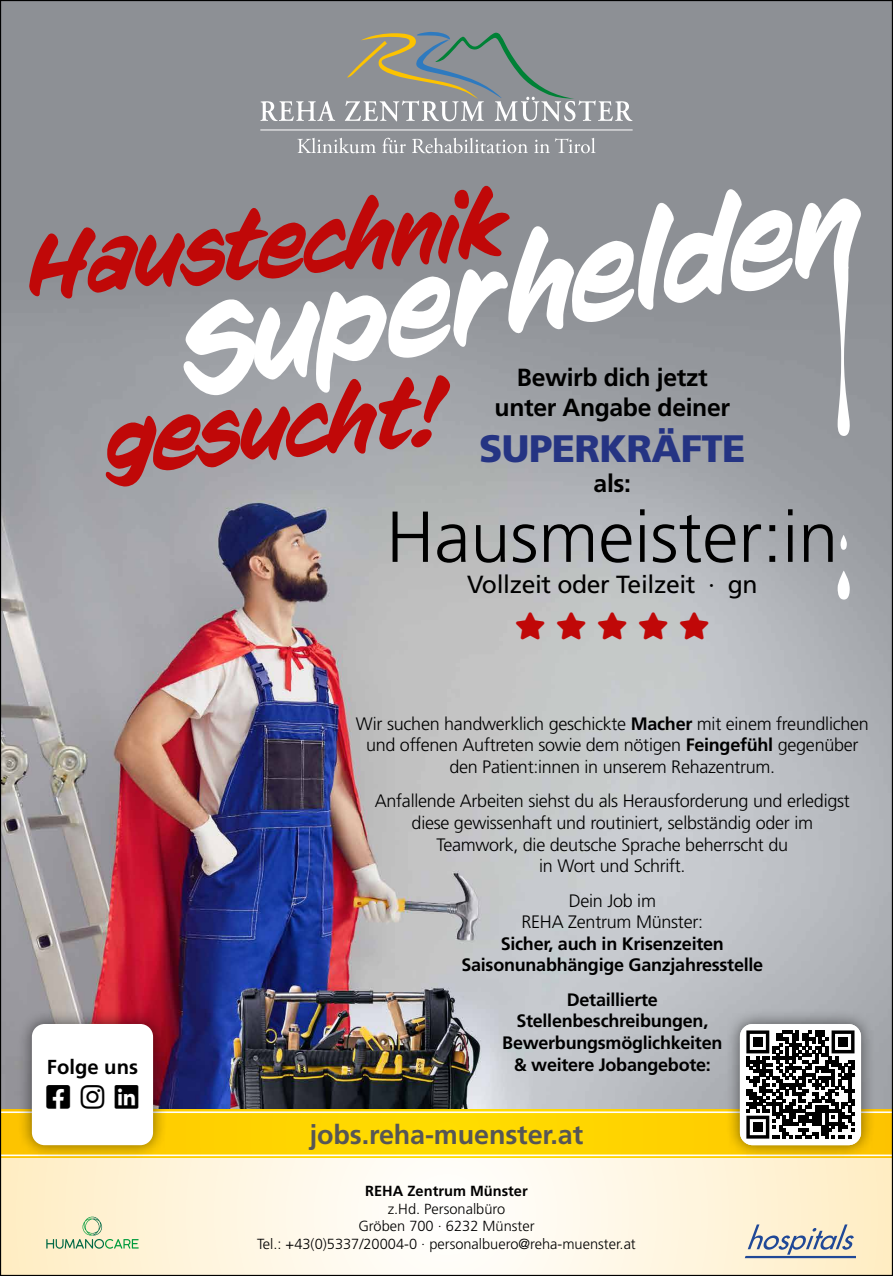
<style>
.page{position:relative;width:893px;height:1276px;background:#fff}
.page>*{position:absolute;margin:0;border:0;box-sizing:border-box;transform-origin:0 0}
.t1{font:italic 126px "CC Sign Language";color:#fff}
.t2{font:italic 90px/181.8px "CC Sign Language";color:#c00808;text-align:center}
.t3{font:300 72px "Frutiger LT Pro";color:#000}
.t4{font:900 38.25px "Frutiger LT Pro";letter-spacing:-.015em;color:#253483}
.t5{font:700 27px "Frutiger LT Pro";letter-spacing:-.005em;color:#565656}
.t6{font:700 24.75px/29.7px "Frutiger LT Pro";letter-spacing:-.015em;color:#000;text-align:center}
.t7{font:24.75px "Frutiger LT Pro";letter-spacing:-.015em;color:#000}
.t8{font:700 20.25px "Frutiger LT Pro";color:#000}
.t9{font:300 18px/21.6px "Frutiger LT Pro";letter-spacing:-.015em;color:#000;text-align:center}
.t10{font:700 18px/21.6px "Frutiger LT Pro";letter-spacing:-.015em;color:#000;text-align:center}
.t11{font:300 14.62px/17.6px "Frutiger LT Pro";color:#000;text-align:center}
.t12{font:700 14.62px "Frutiger LT Pro";color:#000}
.s1{font-weight:700}
</style>
<div class="page">
<svg style="left:2px;top:1158px;width:889px;height:116px"></svg>
<img style="left:2px;top:2px;width:889px;height:1022px">
<svg style="left:0;top:0;width:21px;height:23px"></svg>
<svg style="left:834px;top:255px;width:16px;height:181px"></svg>
<svg style="left:838px;top:570px;width:12px;height:29px"></svg>
<svg style="left:840px;top:535px;width:7px;height:15px"></svg>
<hr style="left:260px;top:130px;width:373px;height:1px;background:#fff">
<svg style="left:260px;top:101px;width:75px;height:20px"></svg>
<svg style="left:345px;top:32px;width:287px;height:89px;background:#929795"></svg>
<svg style="left:297px;top:138px;width:79px;height:15px"></svg>
<svg style="left:382px;top:138px;width:24px;height:15px"></svg>
<svg style="left:412px;top:138px;width:116px;height:15px;background:#a8aaae"></svg>
<svg style="left:534px;top:138px;width:61px;height:15px"></svg>
<div style="left:0;top:1109px;width:893px;height:49px;background:#ffda21"></div>
<div style="left:17px;top:1009px;width:151px;height:150px;background:#000;opacity:.5"></div>
<div style="left:725px;top:1009px;width:151px;height:150px;background:#000;opacity:.5"></div>
<svg style="left:745px;top:1224px;width:110px;height:34px;background:#c6c6c1"></svg>
<svg style="left:46px;top:1216px;width:93px;height:32px;background:#dfe1bd"></svg>
<svg style="left:516px;top:612px;width:29px;height:28px"></svg>
<svg style="left:557px;top:612px;width:29px;height:28px"></svg>
<svg style="left:598px;top:612px;width:29px;height:28px"></svg>
<svg style="left:639px;top:612px;width:29px;height:28px"></svg>
<svg style="left:680px;top:612px;width:29px;height:28px"></svg>
<img style="left:0;top:1024px;width:893px;height:132px">
<h2 class="t2" style="left:18px;top:176px;width:483px;rotate:-5deg">Haustechnik gesucht!</h2>
<h1 class="t1" style="left:166px;top:285px;width:694px;rotate:-11deg">Superhelden</h1>
<h3 class="t6" style="left:495px;top:363px;width:237px">Bewirb dich jetzt unter Angabe deiner</h3>
<h3 class="t4" style="left:479px;top:425px;width:268px">SUPERKRÄFTE</h3>
<h3 class="t6" style="left:594px;top:468px;width:39px">als:</h3>
<h3 class="t3" style="left:386px;top:495px;width:454px">Hausmeister:in</h3>
<h3 class="t7" style="left:467px;top:570px;width:292px">Vollzeit oder Teilzeit · gn</h3>
<p class="t8" style="left:47px;top:1054px;width:93px">Folge uns</p>
<p class="t9" style="left:356px;top:713px;width:515px">Wir suchen handwerklich geschickte <span class="s1">Macher</span> mit einem freundlichen und offenen Auftreten sowie dem nötigen <span class="s1">Feingefühl</span> gegenüber den Patient:innen in unserem Rehazentrum.</p>
<p class="t9" style="left:375px;top:790px;width:477px">Anfallende Arbeiten siehst du als Herausforderung und erledigst diese gewissenhaft und routiniert, selbständig oder im Teamwork, die deutsche Sprache beherrscht du<br>in Wort und Schrift.</p>
<p class="t9" style="left:521px;top:889px;width:183px">Dein Job im<br>REHA Zentrum Münster:</p>
<p class="t10" style="left:461px;top:933px;width:303px">Sicher, auch in Krisenzeiten<br>Saisonunabhängige Ganzjahresstelle</p>
<p class="t10" style="left:502px;top:988px;width:222px">Detaillierte<br>Stellenbeschreibungen,<br>Bewerbungsmöglichkeiten &amp; weitere Jobangebote:</p>
<h3 class="t5" style="left:310px;top:1118px;width:275px">jobs.reha-muenster.at</h3>
<p class="t12" style="left:365px;top:1182px;width:164px">REHA Zentrum Münster</p>
<p class="t11" style="left:257px;top:1200px;width:380px">z.Hd. Personalbüro<br>Gröben 700 · 6232 Münster<br>Tel.: +43(0)5337/20004-0 · personalbuero@reha-muenster.at</p>
</div>
